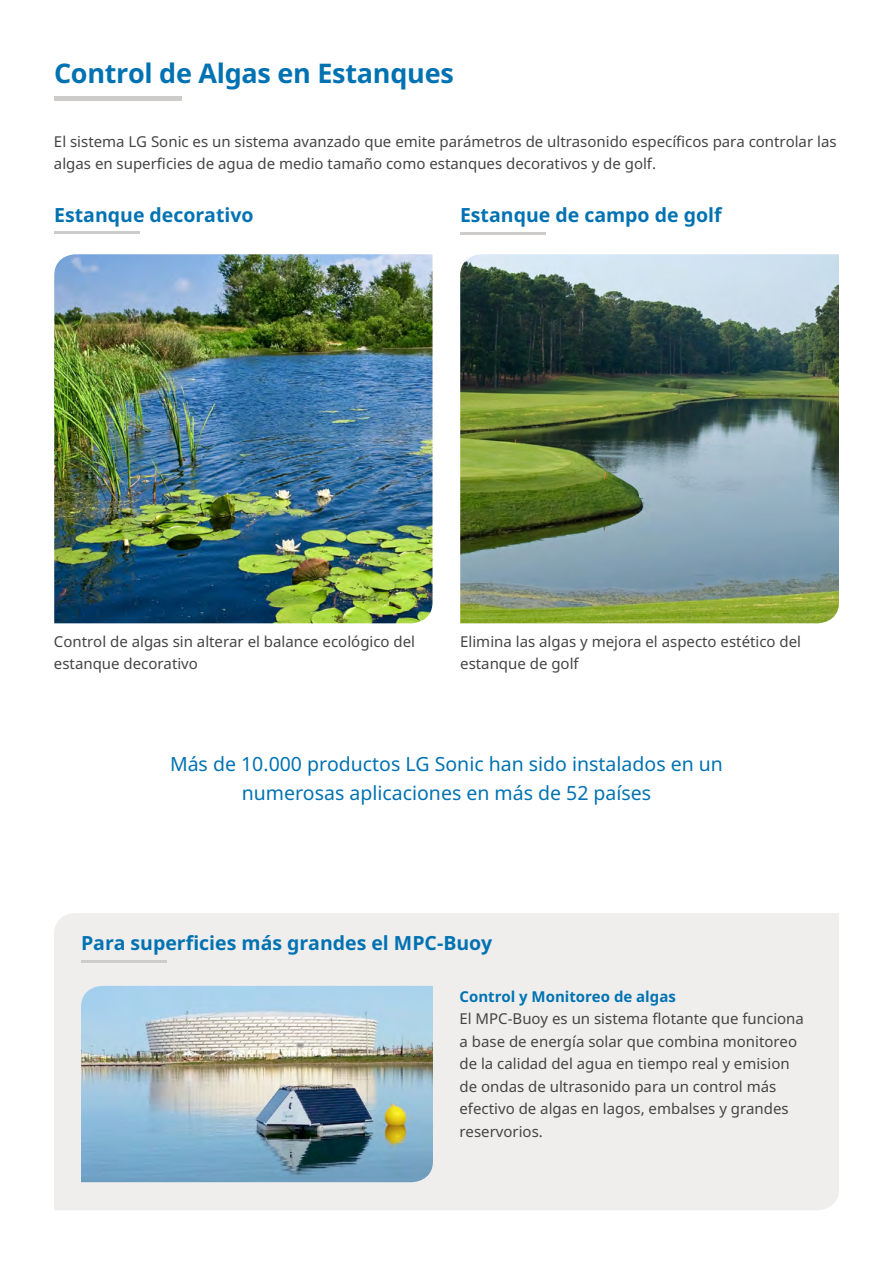
<style>
.page{position:relative;width:893px;height:1263px;background:#fff}
.page>*{position:absolute;margin:0;border:0;box-sizing:border-box;transform-origin:0 0}
.t1{font:700 27px "Noto Sans";letter-spacing:-.01em;color:#0072b2}
.t2{font:19.5px/28.5px "Noto Sans";color:#0072b2;text-align:center}
.t3{font:700 19.5px "Noto Sans";color:#0072b2}
.t4{font:15px/22.5px "Noto Sans";color:#444}
.t5{font:700 15px "Noto Sans";color:#0073b3}
</style>
<div class="page">
<hr style="left:54px;top:97px;width:128px;height:4px;background:#cdcccb">
<hr style="left:460px;top:233px;width:85px;height:2px;background:#cdcccb">
<img style="left:460px;top:254px;width:379px;height:369px">
<img style="left:54px;top:254px;width:378px;height:369px">
<div style="left:54px;top:913px;width:785px;height:297px;background:#efeeed"></div>
<hr style="left:81px;top:961px;width:85px;height:2px;background:#cdcccb">
<img style="left:81px;top:986px;width:352px;height:196px">
<hr style="left:54px;top:232px;width:85px;height:2px;background:#cdcccb">
<h1 class="t1" style="left:54px;top:54px;width:401px">Control de Algas en Estanques</h1>
<p class="t4" style="left:54px;top:130px;width:784px">El sistema LG Sonic es un sistema avanzado que emite parámetros de ultrasonido específicos para controlar las algas en superficies de agua de medio tamaño como estanques decorativos y de golf.</p>
<h2 class="t3" style="left:54px;top:202px;width:201px">Estanque decorativo</h2>
<h2 class="t3" style="left:460px;top:202px;width:263px">Estanque de campo de golf</h2>
<p class="t4" style="left:54px;top:630px;width:363px">Control de algas sin alterar el balance ecológico del estanque decorativo</p>
<p class="t4" style="left:460px;top:630px;width:342px">Elimina las algas y mejora el aspecto estético del estanque de golf</p>
<h2 class="t2" style="left:170px;top:749px;width:554px">Más de 10.000 productos LG Sonic han sido instalados en un numerosas aplicaciones en más de 52 países</h2>
<h2 class="t3" style="left:81px;top:929px;width:413px">Para superficies más grandes el MPC-Buoy</h2>
<p class="t5" style="left:459px;top:986px;width:218px">Control y Monitoreo de algas</p>
<p class="t4" style="left:459px;top:1007px;width:346px">El MPC-Buoy es un sistema flotante que funciona a base de energía solar que combina monitoreo de la calidad del agua en tiempo real y emision de ondas de ultrasonido para un control más efectivo de algas en lagos, embalses y grandes reservorios.</p>
</div>
